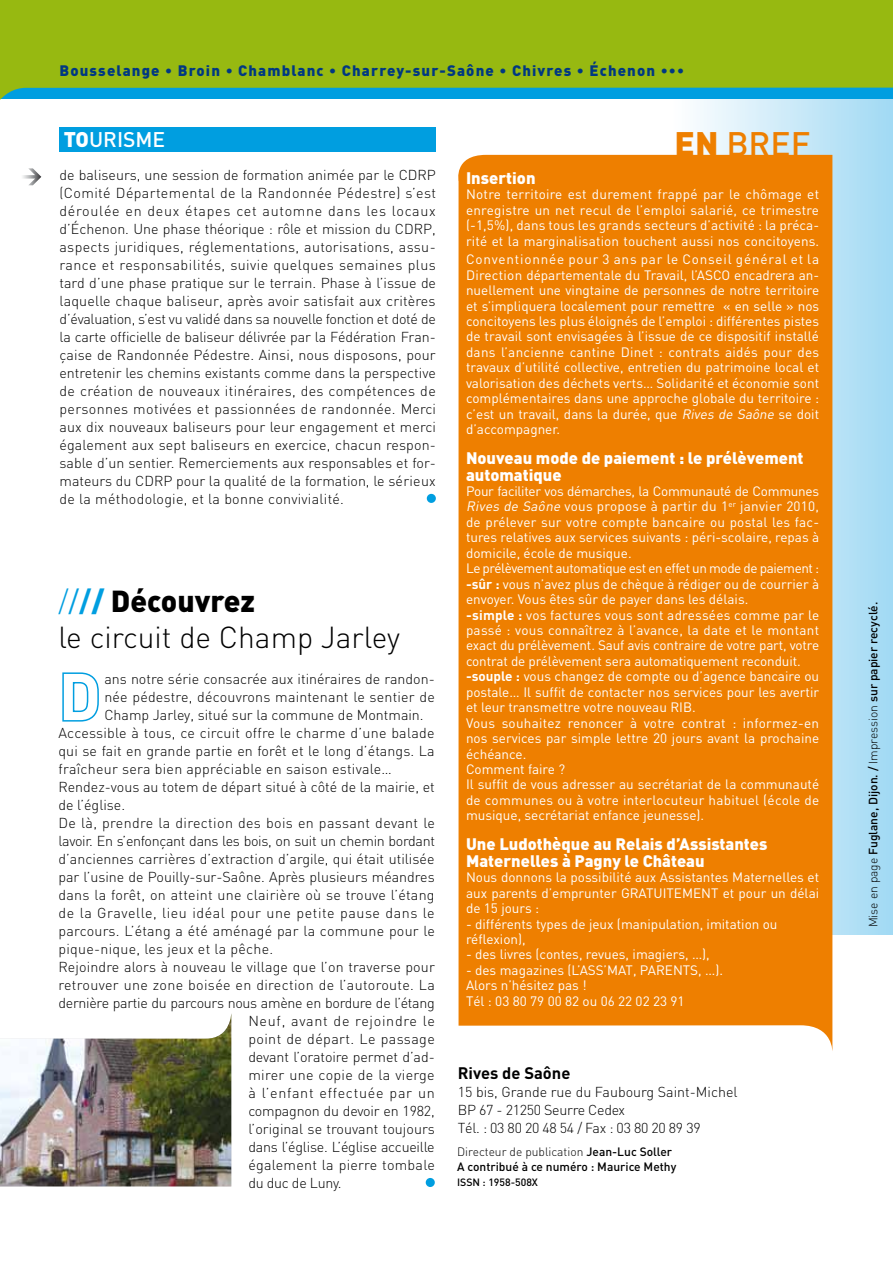
<style>
.page{position:relative;width:893px;height:1263px;background:#fff}
.page>*{position:absolute;margin:0;border:0;box-sizing:border-box;transform-origin:0 0}
.t1{font:700 64.8px "DIN";color:#fff}
.t2{font:500 33.6px "DIN";color:#ee7f00}
.t3{font:300 30px/36px "DIN";color:#000}
.t4{font:500 21px "DIN";color:#fff}
.t5{font:900 16.5px/17px "DIN";color:#fff}
.t6{font:700 16.5px "DIN";color:#000}
.t7{font:900 15px "DIN";letter-spacing:.075em;color:#003882}
.t8{font:300 14.25px/18px "DIN";color:#000;text-align:justify}
.t9{font:300 14.25px/18px "DIN";letter-spacing:-.02em;color:#000}
.t10{font:300 14.25px "DIN";letter-spacing:.02em;color:#000}
.t11{font:300 14.25px "DIN";letter-spacing:.025em;color:#000}
.t12{font:300 14.25px "DIN";letter-spacing:.04em;color:#000}
.t13{font:300 14.25px "DIN";letter-spacing:.05em;color:#000}
.t14{font:13.5px/15.5px "DIN";color:#fff;text-align:justify}
.t15{font:500 12px/15px "DIN";color:#000}
.t16{font:500 10.5px "DIN";color:#000}
.s1{font-weight:900}
.s2{color:#009ee0}
.s3{font-weight:400;color:#009ee0}
.s4{font-weight:700;color:#009ee0}
.s5{font-weight:900;color:#009ee0}
.s6{font-style:italic}
.s7{font-weight:700}
.s8{font-weight:300}
</style>
<div class="page">
<div style="left:673px;top:83px;width:220px;height:851px;background:#aedef5"></div>
<svg style="left:0;top:0;width:893px;height:195px;fill:#97b911"></svg>
<div style="left:453px;top:155px;width:380px;height:896px;background:#ee7f00"></div>
<img style="left:0;top:1016px;width:231px;height:170px">
<svg style="left:20px;top:168px;width:21px;height:17px"></svg>
<div style="left:60px;top:128px;width:376px;height:24px;background:#009ee0"></div>
<div style="left:427px;top:494px;width:9px;height:9px;background:#009ee0;border-radius:50%"></div>
<svg style="left:62px;top:672px;width:37px;height:50px"></svg>
<div style="left:426px;top:1178px;width:9px;height:9px;background:#009ee0;border-radius:50%"></div>
<p class="t7" style="left:60px;top:61px;width:626px">Bousselange • Broin • Chamblanc • Charrey-sur-Saône • Chivres • Échenon •••</p>
<h3 class="t4" style="left:64px;top:126px;width:103px"><span class="s1">TO</span>URISME</h3>
<p class="t8" style="left:60px;top:166px;width:378px">de baliseurs, une session de formation animée par le CDRP (Comité Départemental de la Randonnée Pédestre) s’est déroulée en deux étapes cet automne dans les locaux d’Échenon. Une phase théorique : rôle et mission du CDRP, aspects juridiques, réglementations, autorisations, assu&shy;rance et responsabilités, suivie quelques semaines plus tard d’une phase pratique sur le terrain. Phase à l’issue de laquelle chaque baliseur, après avoir satisfait aux critères d’évaluation, s’est vu validé dans sa nouvelle fonction et doté de la carte officielle de baliseur délivrée par la Fédération Fran&shy;çaise de Randonnée Pédestre. Ainsi, nous disposons, pour entretenir les chemins existants comme dans la perspective de création de nouveaux itinéraires, des compétences de personnes motivées et passionnées de randonnée. Merci aux dix nouveaux baliseurs pour leur engagement et merci également aux sept baliseurs en exercice, chacun respon&shy;sable d’un sentier. Remerciements aux responsables et for&shy;mateurs du CDRP pour la qualité de la formation, le sérieux de la méthodologie, et la bonne convivialité.</p>
<h3 class="t3" style="left:58px;top:583px;width:343px"><span class="s2">/</span><span class="s3">/</span><span class="s4">/</span><span class="s5">/</span> <span class="s1">Découvrez<br></span>le circuit de Champ Jarley</h3>
<h1 class="t1" style="left:58px;top:654px;width:36px">D</h1>
<p class="t8" style="left:104px;top:670px;width:332px">ans notre série consacrée aux itinéraires de randon-</p>
<p class="t8" style="left:104px;top:688px;width:332px">née pédestre, découvrons maintenant le sentier de</p>
<p class="t8" style="left:104px;top:706px;width:321px">Champ Jarley, situé sur la commune de Montmain.</p>
<p class="t8" style="left:58px;top:724px;width:377px">Accessible à tous, ce circuit offre le charme d’une balade</p>
<p class="t8" style="left:58px;top:742px;width:378px">qui se fait en grande partie en forêt et le long d’étangs. La</p>
<p class="t10" style="left:58px;top:760px;width:335px">fraîcheur sera bien appréciable en saison estivale…</p>
<p class="t8" style="left:58px;top:778px;width:378px">Rendez-vous au totem de départ situé à côté de la mairie, et</p>
<p class="t8" style="left:58px;top:796px;width:68px">de l’église.</p>
<p class="t11" style="left:58px;top:814px;width:378px">De là, prendre la direction des bois en passant devant le</p>
<p class="t9" style="left:58px;top:832px;width:378px">lavoir. En s’enfonçant dans les bois, on suit un chemin bordant</p>
<p class="t8" style="left:58px;top:850px;width:378px">d’anciennes carrières d’extraction d’argile, qui était utilisée</p>
<p class="t8" style="left:58px;top:868px;width:378px">par l’usine de Pouilly-sur-Saône. Après plusieurs méandres</p>
<p class="t10" style="left:58px;top:886px;width:378px">dans la forêt, on atteint une clairière où se trouve l’étang</p>
<p class="t12" style="left:58px;top:904px;width:378px">de la Gravelle, lieu idéal pour une petite pause dans le</p>
<p class="t8" style="left:58px;top:922px;width:378px">parcours. L’étang a été aménagé par la commune pour le</p>
<p class="t10" style="left:58px;top:940px;width:216px">pique-nique, les jeux et la pêche.</p>
<p class="t8" style="left:58px;top:958px;width:378px">Rejoindre alors à nouveau le village que l’on traverse pour</p>
<p class="t11" style="left:58px;top:976px;width:378px">retrouver une zone boisée en direction de l’autoroute. La</p>
<p class="t9" style="left:58px;top:994px;width:378px">dernière partie du parcours nous amène en bordure de l’étang</p>
<p class="t13" style="left:248px;top:1012px;width:188px">Neuf, avant de rejoindre le</p>
<p class="t11" style="left:248px;top:1030px;width:188px">point de départ. Le passage</p>
<p class="t8" style="left:248px;top:1048px;width:188px">devant l’oratoire permet d’ad-</p>
<p class="t10" style="left:248px;top:1066px;width:188px">mirer une copie de la vierge</p>
<p class="t13" style="left:248px;top:1084px;width:188px">à l’enfant effectuée par un</p>
<p class="t8" style="left:248px;top:1102px;width:188px">compagnon du devoir en 1982,</p>
<p class="t8" style="left:248px;top:1120px;width:188px">l’original se trouvant toujours</p>
<p class="t8" style="left:248px;top:1138px;width:188px">dans l’église. L’église accueille</p>
<p class="t10" style="left:248px;top:1156px;width:188px">également la pierre tombale</p>
<p class="t9" style="left:248px;top:1174px;width:95px">du duc de Luny.</p>
<h2 class="t2" style="left:675px;top:122px;width:137px"><span class="s1">EN</span> BREF</h2>
<p class="t5" style="left:466px;top:169px;width:71px">Insertion</p>
<p class="t14" style="left:466px;top:187px;width:355px">Notre territoire est durement frappé par le chômage et enregistre un net recul de l’emploi salarié, ce trimestre (-1,5%), dans tous les grands secteurs d’activité : la préca&shy;rité et la marginalisation touchent aussi nos concitoyens.</p>
<p class="t14" style="left:466px;top:251px;width:355px">Conventionnée pour 3 ans par le Conseil général et la Direction départementale du Travail, l’ASCO encadrera an&shy;nuellement une vingtaine de personnes de notre territoire et s’impliquera localement pour remettre « en selle » nos concitoyens les plus éloignés de l’emploi : différentes pistes de travail sont envisagées à l’issue de ce dispositif installé dans l’ancienne cantine Dinet : contrats aidés pour des travaux d’utilité collective, entretien du patrimoine local et valorisation des déchets verts… Solidarité et économie sont complémentaires dans une approche globale du territoire : c’est un travail, dans la durée, que <span class="s6">Rives de Saône</span> se doit d’accompagner.</p>
<p class="t5" style="left:466px;top:448px;width:339px">Nouveau mode de paiement : le prélèvement automatique</p>
<p class="t14" style="left:466px;top:483px;width:355px;text-align:left">Pour faciliter vos démarches, la Communauté de Communes <span class="s6">Rives de Saône</span> vous propose à partir du 1<sup>er</sup> janvier 2010, de prélever sur votre compte bancaire ou postal les fac&shy;tures relatives aux services suivants : péri-scolaire, repas à domicile, école de musique.<br>Le prélèvement automatique est en effet un mode de paiement : <span class="s7">-sûr :</span> vous n’avez plus de chèque à rédiger ou de courrier à envoyer. Vous êtes sûr de payer dans les délais.<br><span class="s7">-simple :</span> vos factures vous sont adressées comme par le passé : vous connaîtrez à l’avance, la date et le montant exact du prélèvement. Sauf avis contraire de votre part, votre contrat de prélèvement sera automatiquement reconduit. <span class="s7">-souple :</span> vous changez de compte ou d’agence bancaire ou postale… Il suffit de contacter nos services pour les avertir et leur transmettre votre nouveau RIB.<br>Vous souhaitez renoncer à votre contrat : informez-en nos services par simple lettre 20 jours avant la prochaine échéance.<br>Comment faire ?<br>Il suffit de vous adresser au secrétariat de la communauté de communes ou à votre interlocuteur habituel (école de musique, secrétariat enfance jeunesse).</p>
<p class="t5" style="left:466px;top:834px;width:303px">Une Ludothèque au Relais d’Assistantes<br>Maternelles à Pagny le Château</p>
<p class="t14" style="left:466px;top:869px;width:355px">Nous donnons la possibilité aux Assistantes Maternelles et aux parents d’emprunter GRATUITEMENT et pour un délai de 15 jours :</p>
<p class="t14" style="left:466px;top:916px;width:313px">- différents types de jeux (manipulation, imitation ou réflexion),</p>
<p class="t14" style="left:466px;top:947px;width:245px">- des livres (contes, revues, imagiers, …),</p>
<p class="t14" style="left:466px;top:962px;width:258px;text-align:left">- des magazines (L’ASS’MAT, PARENTS, …).<br>Alors n’hésitez pas !<br>Tél : 03 80 79 00 82 ou 06 22 02 23 91</p>
<p class="t6" style="left:458px;top:1063px;width:114px">Rives de Saône</p>
<p class="t9" style="left:458px;top:1083px;width:281px">15 bis, Grande rue du Faubourg Saint-Michel<br>BP 67 - 21250 Seurre Cedex<br>Tél. : 03 80 20 48 54 / Fax : 03 80 20 89 39</p>
<p class="t15" style="left:457px;top:1144px;width:221px"><span class="s8">Directeur de publication</span> Jean-Luc Soller<br>A contribué à ce numéro : Maurice Methy</p>
<p class="t16" style="left:457px;top:1176px;width:82px">ISSN : 1958-508X</p>
<p class="t15" style="left:865px;top:927px;width:327px;rotate:-90deg"><span class="s8">Mise en page</span> Fuglane, Dijon. / <span class="s8">Impression</span> sur papier recyclé.</p>
</div>
